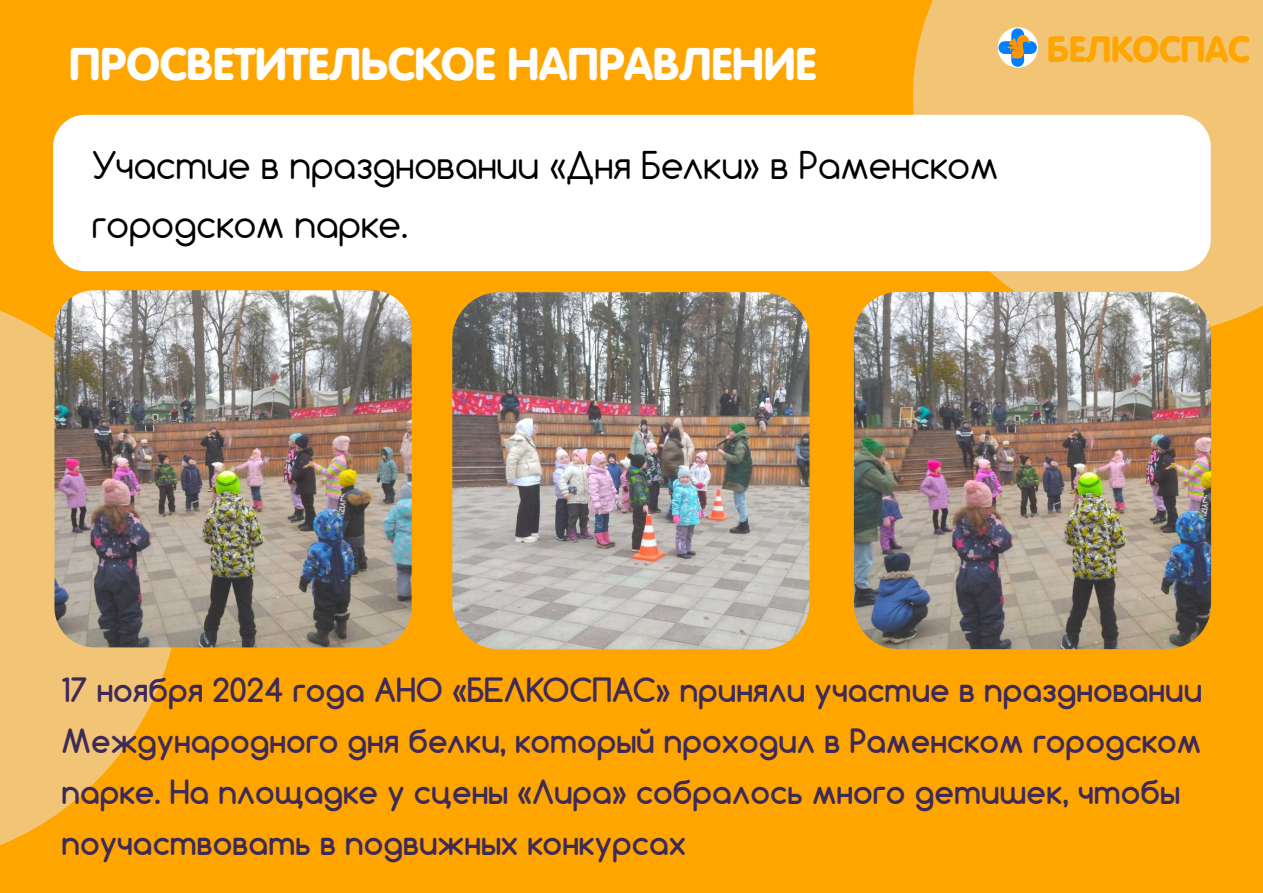
<style>
.page{position:relative;width:1263px;height:893px;background:#ffa500}
.page>*{position:absolute;margin:0;border:0;box-sizing:border-box;transform-origin:0 0}
.t1{font:700 45px "VAG World";color:#fff}
.t2{font:36px/58.5px "Comfortaa";color:#000}
.t3{font:700 36px "VAG World";color:#ffa500}
.t4{font:700 31.5px/51.2px "Comfortaa";color:#3e2a58}
</style>
<div class="page">
<svg style="left:0;top:310px;width:180px;height:535px;fill:#f2c576"></svg>
<div style="left:913px;top:0;width:350px;height:330px;background:#f2c576"></div>
<svg style="left:998px;top:27px;width:40px;height:41px"></svg>
<svg style="left:1011px;top:28px;width:13px;height:39px"></svg>
<div style="left:998px;top:41px;width:39px;height:13px;background:#007fff;border-radius:6px"></div>
<svg style="left:1007px;top:35px;width:23px;height:23px"></svg>
<div style="left:53px;top:115px;width:1158px;height:156px;background:#fff;border-radius:32px"></div>
<img style="left:54px;top:290px;width:358px;height:357px;border-radius:40px">
<img style="left:452px;top:292px;width:357px;height:357px;border-radius:47px">
<img style="left:854px;top:292px;width:357px;height:357px;border-radius:44px">
<h1 class="t1" style="left:69px;top:44px;width:749px">ПРОСВЕТИТЕЛЬСКОЕ НАПРАВЛЕНИЕ</h1>
<p class="t2" style="left:92px;top:140px;width:908px">Участие в праздновании «Дня Белки» в Раменском городском парке.</p>
<p class="t3" style="left:1047px;top:33px;width:204px">БЕЛКОСПАС</p>
<p class="t4" style="left:62px;top:667px;width:1142px">17 ноября 2024 года АНО «БЕЛКОСПАС» приняли участие в праздновании Международного дня белки, который проходил в Раменском городском парке. На площадке у сцены «Лира» собралось много детишек, чтобы поучаствовать в подвижных конкурсах</p>
</div>
